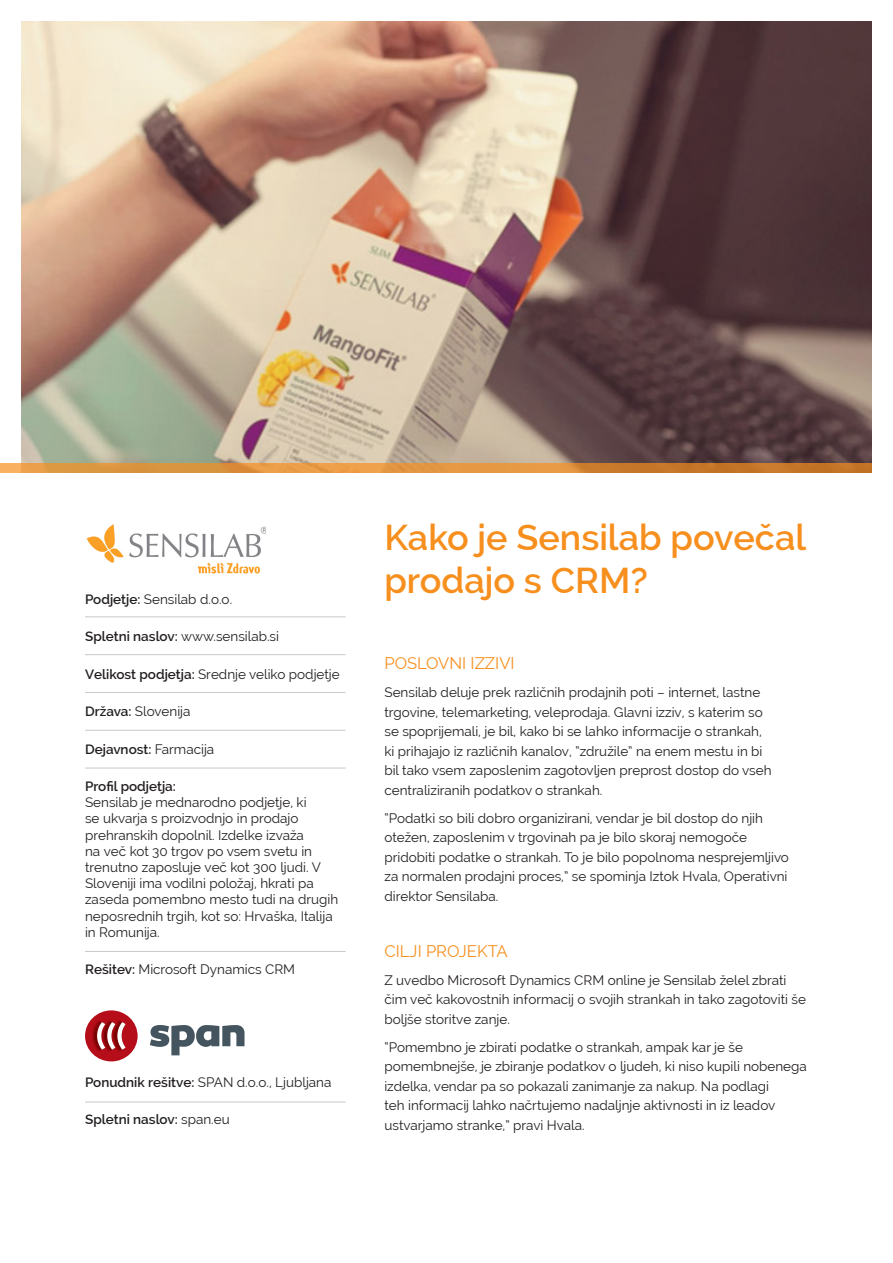
<style>
.page{position:relative;width:893px;height:1263px;background:#fff}
.page>*{position:absolute;margin:0;border:0;box-sizing:border-box;transform-origin:0 0}
.t1{font:600 36px "Raleway";color:#f78f1e}
.t2{font:16.5px "Raleway";color:#f78f1e}
.t3{font:13.5px/19.5px "Raleway";color:#231f20}
.t4{font:600 13.5px "Raleway";color:#231f20}
.s1{font-weight:600}
.s2{font-weight:400}
</style>
<div class="page">
<img style="left:21px;top:21px;width:851px;height:442px">
<svg style="left:0;top:463px;width:872px;height:9px;background:#d98d3a"></svg>
<img style="left:86px;top:524px;width:179px;height:50px">
<hr style="left:85px;top:617px;width:261px;height:1px;background:#c7c8ca">
<hr style="left:85px;top:654px;width:261px;height:1px;background:#c7c8ca">
<hr style="left:85px;top:692px;width:261px;height:1px;background:#c7c8ca">
<hr style="left:85px;top:730px;width:261px;height:1px;background:#c7c8ca">
<hr style="left:85px;top:768px;width:261px;height:1px;background:#c7c8ca">
<hr style="left:85px;top:951px;width:261px;height:1px;background:#c7c8ca">
<hr style="left:85px;top:1102px;width:261px;height:1px;background:#c7c8ca">
<svg style="left:150px;top:1025px;width:95px;height:30px"></svg>
<div style="left:85px;top:1010px;width:53px;height:51px;background:#b50e1a;border-radius:50%"></div>
<img style="left:92px;top:1020px;width:7px;height:31px">
<svg style="left:95px;top:1022px;width:31px;height:28px"></svg>
<p class="t3" style="left:85px;top:589px;width:149px"><span class="s1">Podjetje:</span> Sensilab d.o.o.</p>
<p class="t3" style="left:85px;top:627px;width:196px"><span class="s1">Spletni naslov:</span> www.sensilab.si</p>
<p class="t3" style="left:85px;top:664px;width:256px"><span class="s1">Velikost podjetja:</span> Srednje veliko podjetje</p>
<p class="t3" style="left:85px;top:701px;width:107px"><span class="s1">Država:</span> Slovenija</p>
<p class="t4" style="left:85px;top:741px;width:131px">Dejavnost: <span class="s2">Farmacija</span></p>
<p class="t3" style="left:85px;top:778px;width:255px;line-height:16.2px"><span class="s1">Profil podjetja:<br></span>Sensilab je mednarodno podjetje, ki<br>se ukvarja s proizvodnjo in prodajo prehranskih dopolnil. Izdelke izvaža<br>na več kot 30 trgov po vsem svetu in trenutno zaposluje več kot 300 ljudi. V Sloveniji ima vodilni položaj, hkrati pa zaseda pomembno mesto tudi na drugih neposrednih trgih, kot so: Hrvaška, Italija in Romunija.</p>
<p class="t3" style="left:85px;top:960px;width:212px"><span class="s1">Rešitev:</span> Microsoft Dynamics CRM</p>
<p class="t3" style="left:85px;top:1072px;width:248px"><span class="s1">Ponudnik rešitve:</span> SPAN d.o.o., Ljubljana</p>
<p class="t4" style="left:85px;top:1111px;width:146px">Spletni naslov: <span class="s2">span.eu</span></p>
<p class="t1" style="left:384px;top:516px;width:423px">Kako je Sensilab povečal</p>
<p class="t1" style="left:384px;top:560px;width:265px">prodajo s CRM?</p>
<p class="t2" style="left:384px;top:654px;width:132px">POSLOVNI IZZIVI</p>
<p class="t3" style="left:384px;top:682px;width:389px">Sensilab deluje prek različnih prodajnih poti – internet, lastne trgovine, telemarketing, veleprodaja. Glavni izziv, s katerim so se spoprijemali, je bil, kako bi se lahko informacije o strankah, ki prihajajo iz različnih kanalov, “združile” na enem mestu in bi bil tako vsem zaposlenim zagotovljen preprost dostop do vseh centraliziranih podatkov o strankah.</p>
<p class="t3" style="left:384px;top:808px;width:406px">“Podatki so bili dobro organizirani, vendar je bil dostop do njih otežen, zaposlenim v trgovinah pa je bilo skoraj nemogoče pridobiti podatke o strankah. To je bilo popolnoma nesprejemljivo za normalen prodajni proces,” se spominja Iztok Hvala, Operativni direktor Sensilaba.</p>
<p class="t2" style="left:384px;top:941px;width:125px">CILJI PROJEKTA</p>
<p class="t3" style="left:384px;top:970px;width:423px">Z uvedbo Microsoft Dynamics CRM online je Sensilab želel zbrati čim več kakovostnih informacij o svojih strankah in tako zagotoviti še boljše storitve zanje.</p>
<p class="t3" style="left:384px;top:1037px;width:424px">“Pomembno je zbirati podatke o strankah, ampak kar je še pomembnejše, je zbiranje podatkov o ljudeh, ki niso kupili nobenega izdelka, vendar pa so pokazali zanimanje za nakup. Na podlagi<br>teh informacij lahko načrtujemo nadaljnje aktivnosti in iz leadov ustvarjamo stranke,” pravi Hvala.</p>
</div>
